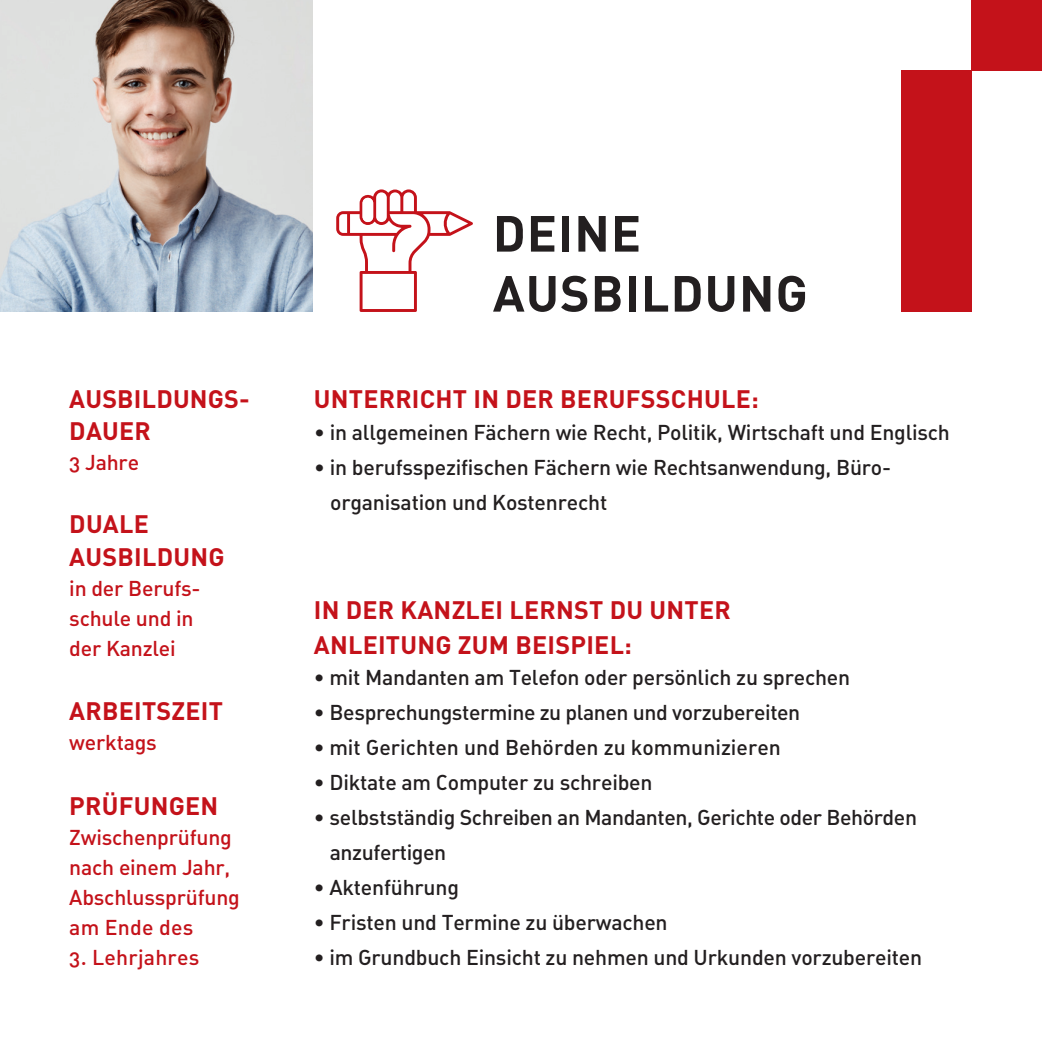
<style>
.page{position:relative;width:1042px;height:1049px;background:#fff}
.page>*{position:absolute;margin:0;border:0;box-sizing:border-box;transform-origin:0 0}
.t1{font:700 50px/60px "DIN";letter-spacing:.02em;color:#231f20}
.t2{font:700 25px/32.5px "DIN";letter-spacing:.01em;color:#c4121a}
.t3{font:21.25px/35px "DIN Medium Alternate";letter-spacing:-.01em;color:#231f20}
.t4{font:21.25px/30px "DIN Medium Alternate";letter-spacing:-.01em;color:#c4121a}
.t5{font:21.25px "DIN Medium Alternate";letter-spacing:.01em;color:#c4121a}
</style>
<div class="page">
<div style="left:901px;top:70px;width:70px;height:242px;background:#c4121a"></div>
<div style="left:971px;top:0;width:71px;height:70px;background:#c4121a"></div>
<img style="left:0;top:0;width:313px;height:311px">
<svg style="left:336px;top:189px;width:137px;height:123px"></svg>
<p class="t2" style="left:69px;top:381px;width:182px">AUSBILDUNGS-<br>DAUER</p>
<p class="t4" style="left:69px;top:447px;width:71px">3 Jahre</p>
<p class="t2" style="left:69px;top:507px;width:157px">DUALE<br>AUSBILDUNG</p>
<p class="t4" style="left:69px;top:572px;width:133px">in der Berufs&shy;schule und in der Kanzlei</p>
<p class="t2" style="left:69px;top:693px;width:155px">ARBEITSZEIT</p>
<p class="t4" style="left:69px;top:726px;width:89px">werktags</p>
<p class="t2" style="left:69px;top:788px;width:151px">PRÜFUNGEN</p>
<p class="t4" style="left:69px;top:821px;width:172px">Zwischenprüfung nach einem Jahr,<br>Abschlussprüfung am Ende des</p>
<p class="t5" style="left:69px;top:944px;width:132px">3. Lehrjahres</p>
<h1 class="t1" style="left:493px;top:201px;width:317px">DEINE<br>AUSBILDUNG</h1>
<p class="t2" style="left:314px;top:381px;width:446px">UNTERRICHT IN DER BERUFSSCHULE:</p>
<p class="t3" style="left:314px;top:414px;width:637px">• in allgemeinen Fächern wie Recht, Politik, Wirtschaft und Englisch</p>
<p class="t3" style="left:330px;top:449px;width:562px;text-indent:-16px">• in berufsspezifischen Fächern wie Rechtsanwendung, Büro&shy;organisation und Kostenrecht</p>
<p class="t2" style="left:314px;top:591px;width:418px;line-height:35px">IN DER KANZLEI LERNST DU UNTER<br>ANLEITUNG ZUM BEISPIEL:</p>
<p class="t3" style="left:314px;top:659px;width:538px">• mit Mandanten am Telefon oder persönlich zu sprechen</p>
<p class="t3" style="left:314px;top:694px;width:488px">• Besprechungstermine zu planen und vorzubereiten</p>
<p class="t3" style="left:314px;top:729px;width:468px">• mit Gerichten und Behörden zu kommunizieren</p>
<p class="t3" style="left:314px;top:764px;width:340px">• Diktate am Computer zu schreiben</p>
<p class="t3" style="left:330px;top:799px;width:589px;text-indent:-16px">• selbstständig Schreiben an Mandanten, Gerichte oder Behörden anzufertigen</p>
<p class="t3" style="left:314px;top:869px;width:147px">• Aktenführung</p>
<p class="t3" style="left:314px;top:904px;width:355px">• Fristen und Termine zu überwachen</p>
<p class="t3" style="left:314px;top:939px;width:610px">• im Grundbuch Einsicht zu nehmen und Urkunden vorzubereiten</p>
</div>
